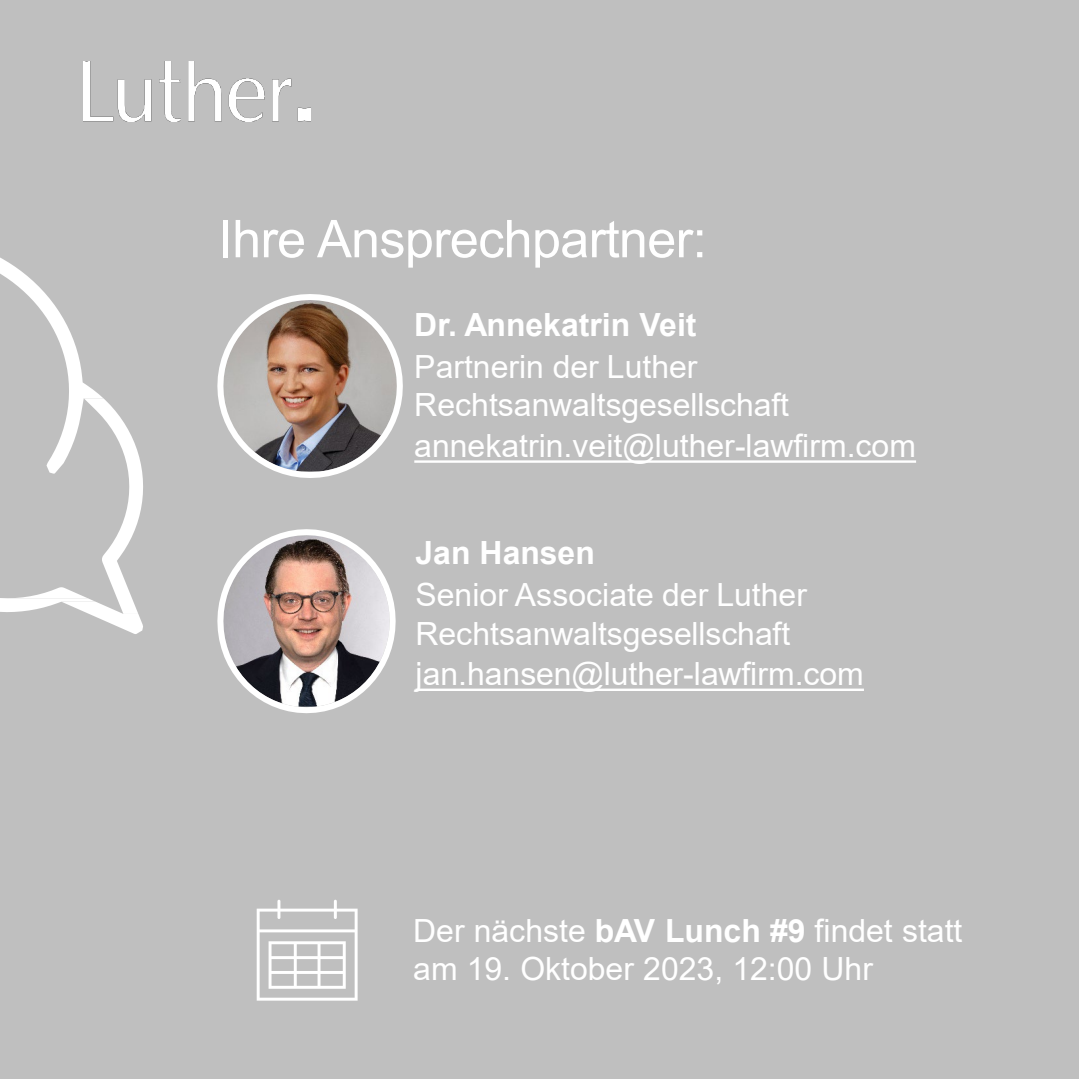
<style>
.page{position:relative;width:1079px;height:1079px;background:#fff}
.page>*{position:absolute;margin:0;border:0;box-sizing:border-box;transform-origin:0 0}
.t1{font:52px "Arial";letter-spacing:-.01em;color:#fff}
.t2{font:32px/38.4px "Arial";color:#fff}
.t3{font:700 32px "Arial";color:#fff}
.s1{font-weight:700}
</style>
<div class="page">
<div style="left:0;top:0;width:1078px;height:1078px;background:#bfbfbf"></div>
<svg style="left:414px;top:460px;width:501px;height:2px"></svg>
<svg style="left:0;top:257px;width:143px;height:377px"></svg>
<img style="left:217px;top:294px;width:186px;height:184px">
<svg style="left:415px;top:688px;width:448px;height:2px"></svg>
<svg style="left:217px;top:529px;width:179px;height:185px"></svg>
<img style="left:83px;top:62px;width:227px;height:59px">
<svg style="left:256px;top:899px;width:101px;height:101px"></svg>
<p class="t1" style="left:218px;top:203px;width:489px">Ihre Ansprechpartner:</p>
<p class="t3" style="left:414px;top:302px;width:284px">Dr. Annekatrin Veit</p>
<p class="t2" style="left:414px;top:347px;width:376px">Partnerin der Luther<br>Rechtsanwaltsgesellschaft</p>
<p class="t2" style="left:414px;top:426px;width:503px">annekatrin.veit@luther-lawfirm.com</p>
<p class="t3" style="left:415px;top:530px;width:181px">Jan Hansen</p>
<p class="t2" style="left:415px;top:575px;width:393px">Senior Associate der Luther<br>Rechtsanwaltsgesellschaft</p>
<p class="t2" style="left:415px;top:654px;width:449px">jan.hansen@luther-lawfirm.com</p>
<p class="t2" style="left:413px;top:911px;width:550px;line-height:37.4px">Der nächste <span class="s1">bAV Lunch #9</span> findet statt am 19. Oktober 2023, 12:00 Uhr</p>
</div>
